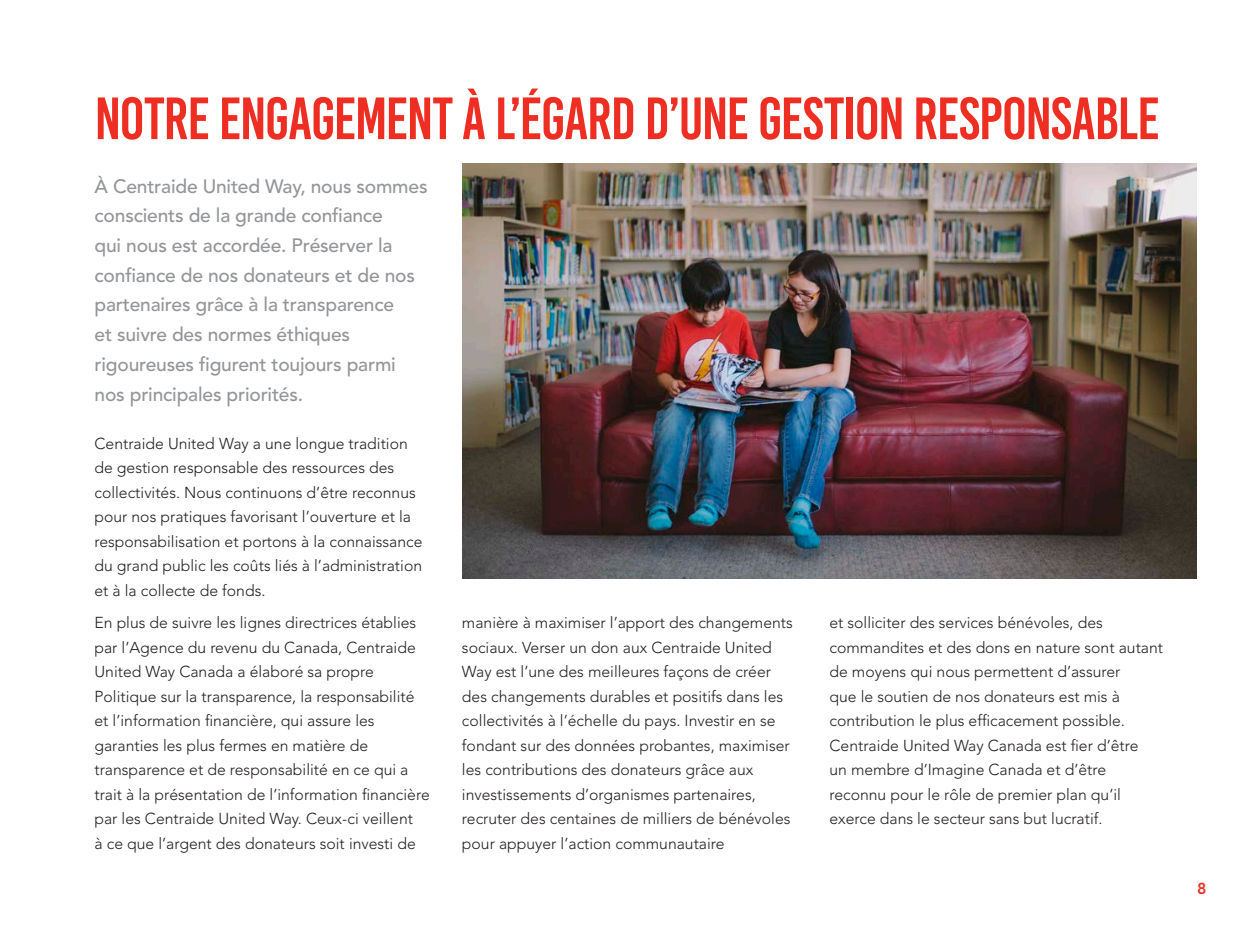
<style>
.page{position:relative;width:1260px;height:945px;background:#fff}
.page>*{position:absolute;margin:0;border:0;box-sizing:border-box;transform-origin:0 0}
.t1{font:59.5px "Bebas Kai";letter-spacing:-.02em;color:#ee2e22}
.t2{font:500 19.25px/29.8px "Avenir";letter-spacing:-.01em;color:#939598}
.t3{font:300 15.75px/24.5px "Avenir";color:#231f20}
.t4{font:800 15.75px "Avenir";color:#ee2e22}
</style>
<div class="page">
<img style="left:462px;top:164px;width:735px;height:414px">
<p class="t1" style="left:94px;top:87px;width:1067px">NOTRE ENGAGEMENT À L’ÉGARD D’UNE GESTION RESPONSABLE</p>
<p class="t2" style="left:94px;top:171px;width:335px">À Centraide United Way, nous sommes conscients de la grande confiance<br>qui nous est accordée. Préserver la confiance de nos donateurs et de nos partenaires grâce à la transparence<br>et suivre des normes éthiques rigoureuses figurent toujours parmi nos principales priorités.</p>
<p class="t3" style="left:94px;top:431px;width:330px">Centraide United Way a une longue tradition de gestion responsable des ressources des collectivités. Nous continuons d’être reconnus pour nos pratiques favorisant l’ouverture et la responsabilisation et portons à la connaissance du grand public les coûts liés à l’administration et à la collecte de fonds.</p>
<p class="t3" style="left:94px;top:611px;width:337px">En plus de suivre les lignes directrices établies par l’Agence du revenu du Canada, Centraide United Way Canada a élaboré sa propre Politique sur la transparence, la responsabilité et l’information financière, qui assure les garanties les plus fermes en matière de transparence et de responsabilité en ce qui a trait à la présentation de l’information financière par les Centraide United Way. Ceux-ci veillent<br>à ce que l’argent des donateurs soit investi de</p>
<p class="t3" style="left:462px;top:611px;width:332px">manière à maximiser l’apport des changements sociaux. Verser un don aux Centraide United Way est l’une des meilleures façons de créer des changements durables et positifs dans les collectivités à l’échelle du pays. Investir en se fondant sur des données probantes, maximiser les contributions des donateurs grâce aux investissements d’organismes partenaires, recruter des centaines de milliers de bénévoles pour appuyer l’action communautaire</p>
<p class="t3" style="left:829px;top:611px;width:335px">et solliciter des services bénévoles, des commandites et des dons en nature sont autant de moyens qui nous permettent d’assurer<br>que le soutien de nos donateurs est mis à contribution le plus efficacement possible.<br>Centraide United Way Canada est fier d’être<br>un membre d’Imagine Canada et d’être reconnu pour le rôle de premier plan qu’il exerce dans le secteur sans but lucratif.</p>
<p class="t4" style="left:1197px;top:879px;width:11px">8</p>
</div>
